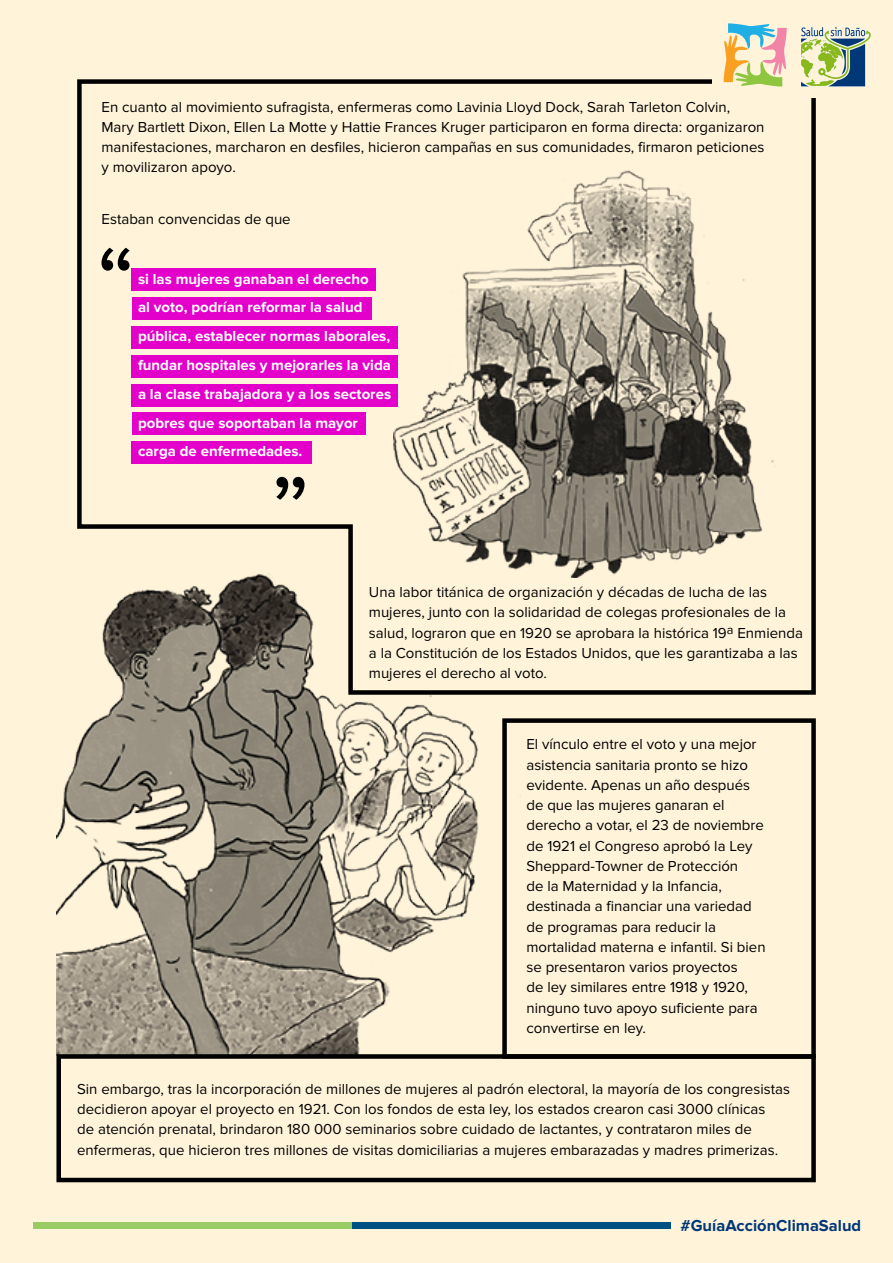
<style>
.page{position:relative;width:893px;height:1263px;background:#fff3da}
.page>*{position:absolute;margin:0;border:0;box-sizing:border-box;transform-origin:0 0}
.Box_-_Body_Text__16p{font:700 16.5px "Proxima Nova";color:#003777}
.Story_-_Body_Text{font:15px/20.2px "Proxima Nova";color:#000}
.Story_-_Body_Text-2{font:700 15px/28.8px "Proxima Nova";color:#fff}
</style>
<div class="page">
<img style="left:56px;top:697px;width:423px;height:357px">
<svg style="left:77px;top:79px;width:739px;height:618px"></svg>
<div style="left:502px;top:718px;width:314px;height:341px;border:4px solid #000"></div>
<div style="left:56px;top:1054px;width:760px;height:128px;border:4px solid #000"></div>
<svg style="left:102px;top:248px;width:28px;height:23px"></svg>
<svg style="left:276px;top:477px;width:28px;height:23px"></svg>
<div style="left:132px;top:268px;width:244px;height:23px;background:#e200ca"></div>
<div style="left:132px;top:326px;width:266px;height:23px;background:#e200ca"></div>
<div style="left:132px;top:384px;width:266px;height:23px;background:#e200ca"></div>
<div style="left:132px;top:297px;width:239px;height:23px;background:#e200ca"></div>
<div style="left:132px;top:355px;width:266px;height:23px;background:#e200ca"></div>
<div style="left:132px;top:412px;width:234px;height:23px;background:#e200ca"></div>
<div style="left:132px;top:441px;width:180px;height:23px;background:#e200ca"></div>
<div style="left:713px;top:72px;width:131px;height:26px;background:#fff3da"></div>
<svg style="left:724px;top:23px;width:63px;height:64px"></svg>
<img style="left:802px;top:27px;width:69px;height:60px">
<div style="left:352px;top:1222px;width:318px;height:6px;background:#005083"></div>
<div style="left:33px;top:1222px;width:319px;height:6px;background:#9acc65"></div>
<p class="Story_-_Body_Text" style="left:102px;top:97px;width:664px">En cuanto al movimiento sufragista, enfermeras como Lavinia Lloyd Dock, Sarah Tarleton Colvin, Mary Bartlett Dixon, Ellen La Motte y Hattie Frances Kruger participaron en forma directa: organizaron manifestaciones, marcharon en desfiles, hicieron campañas en sus comunidades, firmaron peticiones y movilizaron apoyo.</p>
<p class="Story_-_Body_Text" style="left:102px;top:209px;width:191px">Estaban convencidas de que</p>
<p class="Story_-_Body_Text-2" style="left:138px;top:265px;width:255px">si las mujeres ganaban el derecho<br>al voto, podrían reformar la salud pública, establecer normas laborales, fundar hospitales y mejorarles la vida a la clase trabajadora y a los sectores pobres que soportaban la mayor carga de enfermedades.</p>
<p class="Story_-_Body_Text" style="left:369px;top:582px;width:436px">Una labor titánica de organización y décadas de lucha de las mujeres, junto con la solidaridad de colegas profesionales de la salud, lograron que en 1920 se aprobara la histórica 19<sup>a</sup> Enmienda a la Constitución de los Estados Unidos, que les garantizaba a las mujeres el derecho al voto.</p>
<p class="Story_-_Body_Text" style="left:526px;top:734px;width:241px">El vínculo entre el voto y una mejor asistencia sanitaria pronto se hizo evidente. Apenas un año después de que las mujeres ganaran el derecho a votar, el 23 de noviembre de 1921 el Congreso aprobó la Ley<br>Sheppard-Towner de Protección<br>de la Maternidad y la Infancia, destinada a financiar una variedad de programas para reducir la mortalidad materna e infantil. Si bien se presentaron varios proyectos<br>de ley similares entre 1918 y 1920, ninguno tuvo apoyo suficiente para convertirse en ley.</p>
<p class="Story_-_Body_Text" style="left:77px;top:1079px;width:714px">Sin embargo, tras la incorporación de millones de mujeres al padrón electoral, la mayoría de los congresistas decidieron apoyar el proyecto en 1921. Con los fondos de esta ley, los estados crearon casi 3000 clínicas<br>de atención prenatal, brindaron 180 000 seminarios sobre cuidado de lactantes, y contrataron miles de enfermeras, que hicieron tres millones de visitas domiciliarias a mujeres embarazadas y madres primerizas.</p>
<p class="Box_-_Body_Text__16p" style="left:681px;top:1216px;width:182px">#GuíaAcciónClimaSalud</p>
</div>
